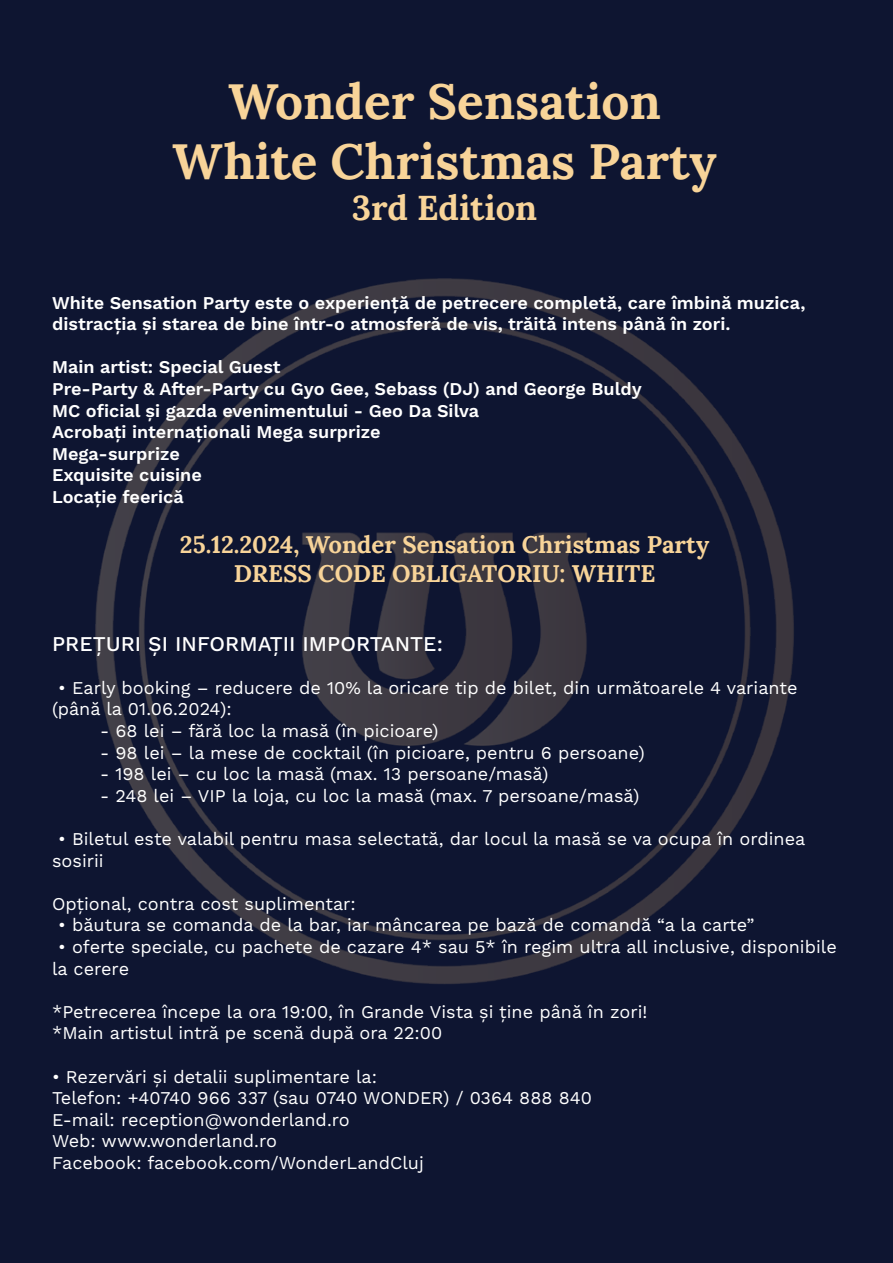
<style>
.page{position:relative;width:893px;height:1263px;background:#0e1531}
.page>*{position:absolute;margin:0;border:0;box-sizing:border-box;transform-origin:0 0}
.t1{font:700 49.5px/59.4px "Lora";color:#f8d499;text-align:center}
.t2{font:700 34.5px "Lora";color:#f8d499}
.t3{font:700 24px/28.8px "Lora";color:#f8d499;text-align:center}
.t4{font:500 21px "Work Sans";color:#fff}
.t5{font:18px/21.6px "Work Sans";color:#fff}
.t6{font:600 18px/21.6px "Work Sans";color:#fff}
</style>
<div class="page">
<img style="left:92px;top:275px;width:705px;height:711px">
<h1 class="t1" style="left:172px;top:67px;width:546px">Wonder Sensation<br>White Christmas Party</h1>
<h2 class="t2" style="left:352px;top:179px;width:187px">3rd Edition</h2>
<p class="t6" style="left:52px;top:292px;width:755px">White Sensation Party este o experiență de petrecere completă, care îmbină muzica, distracția și starea de bine într-o atmosferă de vis, trăită intens până în zori.</p>
<p class="t6" style="left:52px;top:357px;width:591px">Main artist: Special Guest<br>Pre-Party &amp; After-Party cu Gyo Gee, Sebass (DJ) and George Buldy<br>MC oficial și gazda evenimentului - Geo Da Silva<br>Acrobați internaționali Mega surprize<br>Mega-surprize<br>Exquisite cuisine<br>Locație feerică</p>
<h3 class="t3" style="left:180px;top:528px;width:531px">25.12.2024, Wonder Sensation Christmas Party<br>DRESS CODE OBLIGATORIU: WHITE</h3>
<p class="t4" style="left:52px;top:631px;width:392px">PREȚURI ȘI INFORMAȚII IMPORTANTE:</p>
<p class="t5" style="left:52px;top:678px;width:747px;text-indent:6px">• Early booking – reducere de 10% la oricare tip de bilet, din următoarele 4 variante (până la 01.06.2024):</p>
<p class="t5" style="left:100px;top:721px;width:340px">- 68 lei – fără loc la masă (în picioare)</p>
<p class="t5" style="left:100px;top:742px;width:546px">- 98 lei – la mese de cocktail (în picioare, pentru 6 persoane)</p>
<p class="t5" style="left:100px;top:764px;width:450px">- 198 lei – cu loc la masă (max. 13 persoane/masă)</p>
<p class="t5" style="left:100px;top:786px;width:541px">- 248 lei – VIP la loja, cu loc la masă (max. 7 persoane/masă)</p>
<p class="t5" style="left:52px;top:829px;width:755px;text-indent:6px">• Biletul este valabil pentru masa selectată, dar locul la masă se va ocupa în ordinea sosirii</p>
<p class="t5" style="left:52px;top:894px;width:305px">Opțional, contra cost suplimentar:</p>
<p class="t5" style="left:58px;top:915px;width:698px">• băutura se comanda de la bar, iar mâncarea pe bază de comandă “a la carte”</p>
<p class="t5" style="left:52px;top:937px;width:786px;text-indent:6px">• oferte speciale, cu pachete de cazare 4* sau 5* în regim ultra all inclusive, disponibile la cerere</p>
<p class="t5" style="left:52px;top:1002px;width:597px">*Petrecerea începe la ora 19:00, în Grande Vista și ține până în zori! *Main artistul intră pe scenă după ora 22:00</p>
<p class="t5" style="left:52px;top:1066px;width:541px">• Rezervări și detalii suplimentare la:<br>Telefon: +40740 966 337 (sau 0740 WONDER) / 0364 888 840<br>E-mail: reception@wonderland.ro<br>Web: www.wonderland.ro<br>Facebook: facebook.com/WonderLandCluj</p>
</div>
